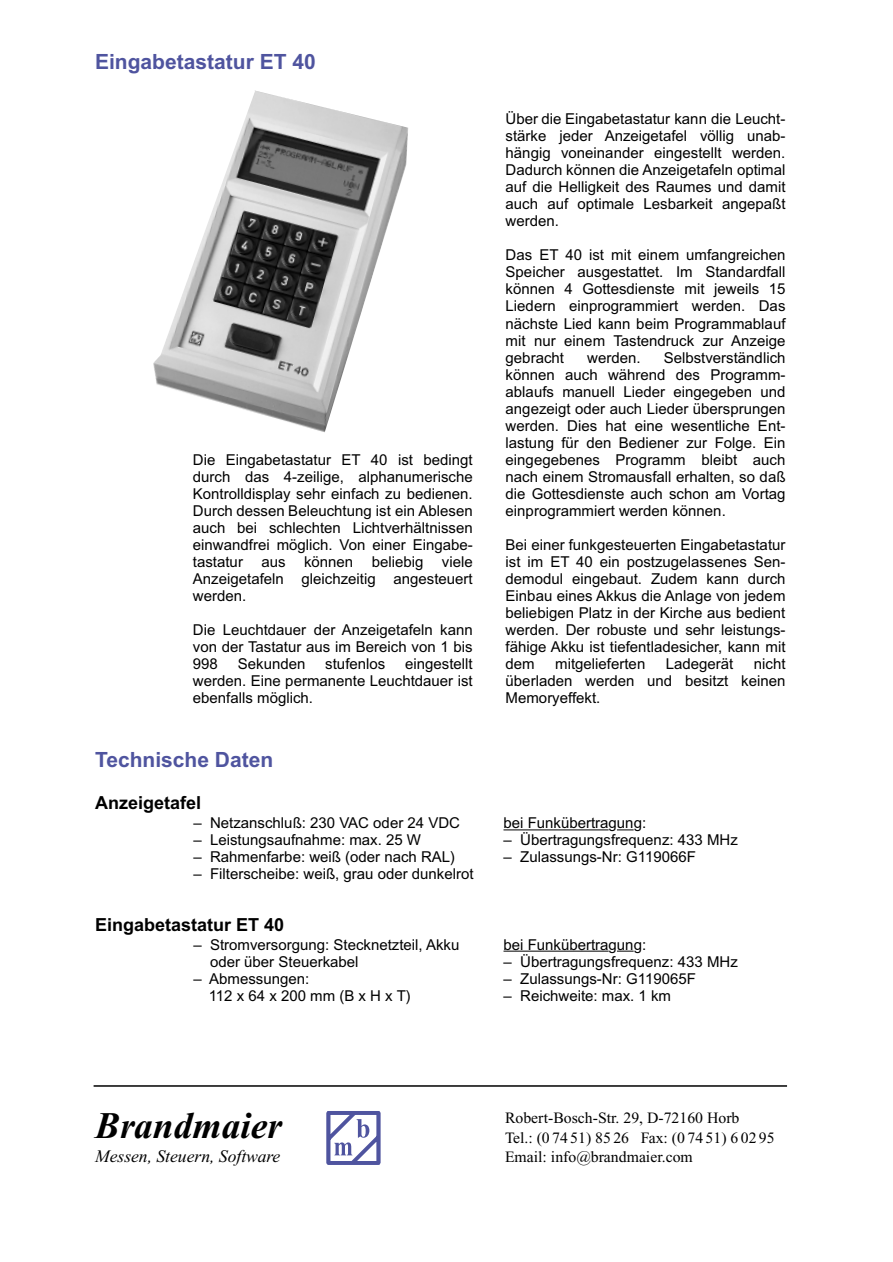
<style>
.page{position:relative;width:893px;height:1262px;background:#fff}
.page>*{position:absolute;margin:0;border:0;box-sizing:border-box;transform-origin:0 0}
.t1{font:italic 700 37.5px "Times New Roman";color:#000}
.t2{font:700 21px "Arial";color:#4f549f}
.t3{font:700 18px "Arial";color:#000}
.t4{font:italic 17.55px "Times New Roman";color:#000}
.t5{font:15.75px/19.5px "Times New Roman";color:#000}
.t6{font:15px/17px "Arial";color:#000;text-align:justify}
.s1{color:#fff}
</style>
<div class="page">
<svg style="left:326px;top:1111px;width:55px;height:54px"></svg>
<hr style="left:94px;top:1085px;width:693px;height:1px;background:#000">
<hr style="left:503px;top:829px;width:105px;height:1px;background:#000">
<svg style="left:617px;top:829px;width:16px;height:1px"></svg>
<hr style="left:503px;top:950px;width:105px;height:1px;background:#000">
<svg style="left:617px;top:950px;width:16px;height:1px"></svg>
<img style="left:153px;top:90px;width:255px;height:343px">
<h2 class="t2" style="left:95px;top:54px;width:222px">Eingabetastatur ET 40</h2>
<p class="t6" style="left:193px;top:452px;width:281px">Die Eingabetastatur ET 40 ist bedingt durch das 4-zeilige, alphanumerische Kontrolldisplay sehr einfach zu bedienen.<br>Durch dessen Beleuchtung ist ein Ablesen auch bei schlechten Lichtverhältnissen einwandfrei möglich. Von einer Eingabe&shy;tastatur aus können beliebig viele Anzeigetafeln gleichzeitig angesteuert werden.</p>
<p class="t6" style="left:193px;top:622px;width:281px">Die Leuchtdauer der Anzeigetafeln kann von der Tastatur aus im Bereich von 1 bis 998</p>
<p class="t6" style="left:238px;top:656px;width:69px">Sekunden</p>
<p class="t6" style="left:325px;top:656px;width:62px">stufenlos</p>
<p class="t6" style="left:193px;top:656px;width:281px;text-indent:212px">eingestellt werden. Eine permanente Leuchtdauer ist ebenfalls möglich.</p>
<p class="t6" style="left:505px;top:112px;width:281px">Über die Eingabetastatur kann die Leucht&shy;stärke jeder Anzeigetafel völlig unab&shy;hängig voneinander eingestellt werden.<br>Dadurch können die Anzeigetafeln optimal auf die Helligkeit des Raumes und damit auch auf optimale Lesbarkeit angepaßt werden.</p>
<p class="t6" style="left:505px;top:248px;width:281px">Das ET 40 ist mit einem umfangreichen Speicher ausgestattet. Im Standardfall können 4 Gottesdienste mit jeweils 15<br>Liedern einprogrammiert werden. Das nächste Lied kann beim Programmablauf mit nur einem Tastendruck zur Anzeige gebracht</p>
<p class="t6" style="left:505px;top:350px;width:281px;text-indent:158px">Selbstverständlich können auch während des Programm&shy;ablaufs manuell Lieder eingegeben und angezeigt oder auch Lieder übersprungen werden. Dies hat eine wesentliche Ent&shy;lastung für den Bediener zur Folge. Ein eingegebenes Programm bleibt auch nach einem Stromausfall erhalten, so daß die Gottesdienste auch schon am Vortag einprogrammiert werden können.</p>
<p class="t6" style="left:505px;top:537px;width:281px">Bei einer funkgesteuerten Eingabetastatur ist im ET 40 ein postzugelassenes Sen&shy;demodul eingebaut. Zudem kann durch Einbau eines Akkus die Anlage von jedem beliebigen Platz in der Kirche aus bedient werden. Der robuste und sehr leistungs&shy;fähige Akku ist tiefentladesicher, kann mit dem</p>
<p class="t6" style="left:587px;top:350px;width:55px">werden.</p>
<p class="t6" style="left:555px;top:656px;width:92px">mitgelieferten</p>
<p class="t6" style="left:665px;top:656px;width:69px">Ladegerät</p>
<p class="t6" style="left:505px;top:656px;width:281px;text-indent:248px">nicht überladen werden und besitzt keinen Memoryeffekt.</p>
<h2 class="t2" style="left:95px;top:751px;width:180px">Technische Daten</h2>
<p class="t3" style="left:95px;top:796px;width:108px">Anzeigetafel</p>
<p class="t6" style="left:193px;top:816px;width:268px">– Netzanschluß: 230 VAC oder 24 VDC</p>
<p class="t6" style="left:503px;top:816px;width:144px">bei Funkübertragung:</p>
<p class="t6" style="left:193px;top:833px;width:229px">– Leistungsaufnahme: max. 25 W</p>
<p class="t6" style="left:503px;top:833px;width:236px">– Übertragungsfrequenz: 433 MHz</p>
<p class="t6" style="left:193px;top:850px;width:263px">– Rahmenfarbe: weiß (oder nach RAL)</p>
<p class="t6" style="left:503px;top:850px;width:194px">– Zulassungs-Nr: G119066F</p>
<p class="t6" style="left:193px;top:867px;width:282px">– Filterscheibe: weiß, grau oder dunkelrot</p>
<p class="t3" style="left:95px;top:917px;width:191px">Eingabetastatur ET 40</p>
<p class="t6" style="left:193px;top:937px;width:267px">– Stromversorgung: Stecknetzteil, Akku</p>
<p class="t6" style="left:503px;top:937px;width:144px">bei Funkübertragung:</p>
<p class="t6" style="left:193px;top:954px;width:167px"><span class="s1">–</span> oder über Steuerkabel</p>
<p class="t6" style="left:503px;top:954px;width:236px">– Übertragungsfrequenz: 433 MHz</p>
<p class="t6" style="left:193px;top:971px;width:117px">– Abmessungen:</p>
<p class="t6" style="left:503px;top:971px;width:194px">– Zulassungs-Nr: G119065F</p>
<p class="t6" style="left:193px;top:988px;width:219px"><span class="s1">–</span> 112 x 64 x 200 mm (B x H x T)</p>
<p class="t6" style="left:503px;top:988px;width:169px">– Reichweite: max. 1 km</p>
<h1 class="t1" style="left:95px;top:1113px;width:188px">Brandmaier</h1>
<p class="t4" style="left:95px;top:1150px;width:187px">Messen, Steuern, Software</p>
<p class="t5" style="left:505px;top:1109px;width:271px">Robert-Bosch-Str. 29, D-72160 Horb<br>Tel.: (0 74 51) 85 26 Fax: (0 74 51) 6 02 95<br>Email: info@brandmaier.com</p>
</div>
